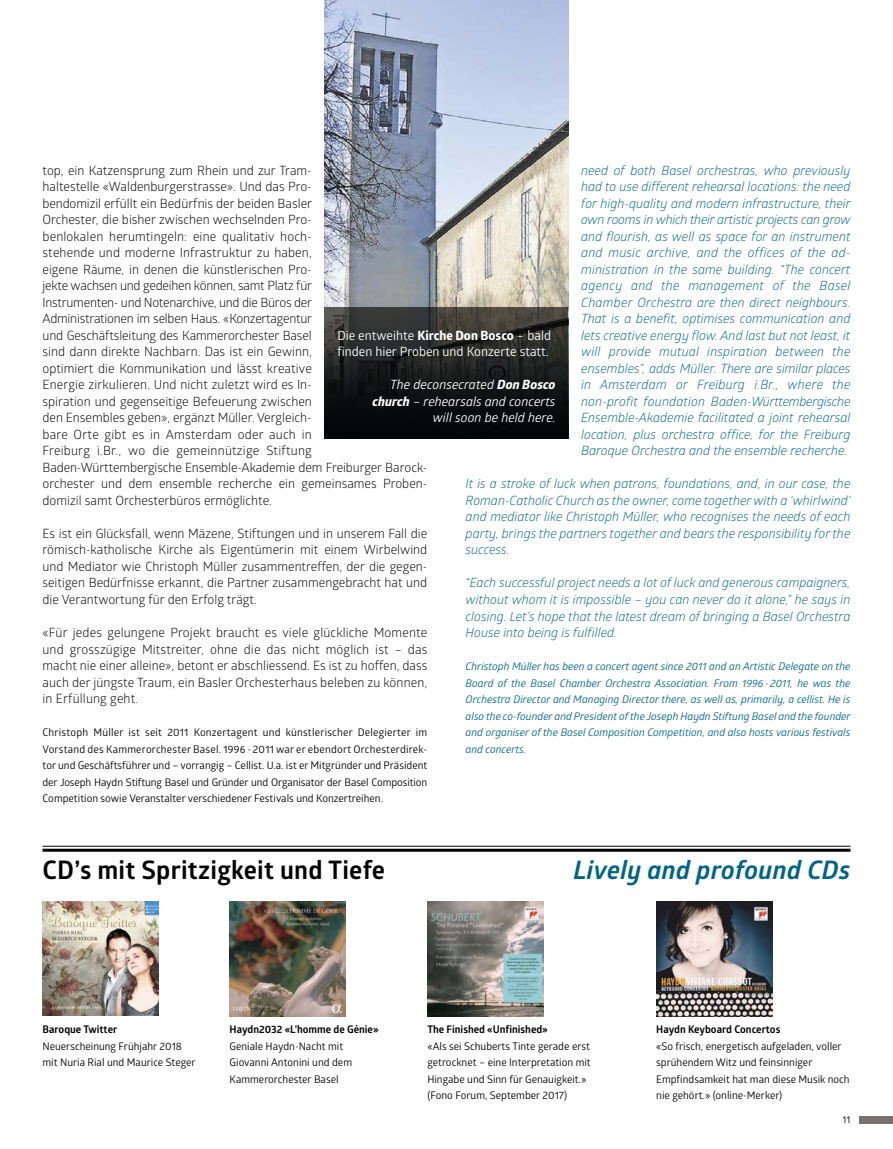
<style>
.page{position:relative;width:893px;height:1149px;background:#fff}
.page>*{position:absolute;margin:0;border:0;box-sizing:border-box;transform-origin:0 0}
.t1{font:700 25.5px "Glober";letter-spacing:.01em;color:#000}
.t2{font:italic 700 25.5px "Glober";letter-spacing:.01em;color:#006487}
.t3{font:12.75px/16.5px "Glober";color:#000;text-align:justify}
.t4{font:italic 12.75px/16.5px "Glober";color:#006487;text-align:justify}
.t5{font:italic 12.75px/16.5px "Glober";color:#fff;text-align:right}
.t6{font:12.75px/16.5px "Glober";color:#fff}
.t7{font:10.5px/16.5px "Glober";color:#000}
.t8{font:italic 10.5px/16.5px "Glober";color:#006487;text-align:justify}
.t9{font:700 10.5px "Glober";color:#000}
.t10{font:9.75px "Glober";color:#000}
.s1{font-family:"Globerx";font-weight:700}
</style>
<div class="page">
<div style="left:859px;top:1115px;width:34px;height:7px;background:#75726f"></div>
<img style="left:325px;top:0;width:243px;height:307px">
<svg style="left:325px;top:307px;width:243px;height:131px;background:#1e1e1e"></svg>
<img style="left:427px;top:901px;width:117px;height:115px">
<img style="left:230px;top:901px;width:115px;height:115px">
<img style="left:43px;top:901px;width:115px;height:114px">
<img style="left:656px;top:901px;width:116px;height:115px">
<hr style="left:43px;top:845px;width:807px;height:1px;background:#000">
<hr style="left:43px;top:848px;width:807px;height:3px;background:#000">
<p class="t3" style="left:43px;top:161px;width:386px;text-align:left">top, ein Katzensprung zum Rhein und zur Tram-<br>haltestelle «Waldenburgerstrasse». Und das Pro-<br>bendomizil erfüllt ein Bedürfnis der beiden Basler<br>Orchester, die bisher zwischen wechselnden Pro-<br>benlokalen herumtingeln: eine qualitativ hoch-<br>stehende und moderne Infrastruktur zu haben,<br>eigene Räume, in denen die künstlerischen Pro-<br>jekte wachsen und gedeihen können, samt Platz für<br>Instrumenten- und Notenarchive, und die Büros der<br>Administrationen im selben Haus. «Konzertagentur<br>und Geschäftsleitung des Kammerorchester Basel<br>sind dann direkte Nachbarn. Das ist ein Gewinn,<br>optimiert die Kommunikation und lässt kreative<br>Energie zirkulieren. Und nicht zuletzt wird es In-<br>spiration und gegenseitige Befeuerung zwischen<br>den Ensembles geben», ergänzt Müller. Vergleich-<br>bare Orte gibt es in Amsterdam oder auch in<br>Freiburg i.Br., wo die gemeinnützige Stiftung Baden-Württembergische Ensemble-Akademie dem Freiburger Barock&shy;orchester und dem ensemble recherche ein gemeinsames Proben&shy;domizil samt Orchesterbüros ermöglichte.</p>
<p class="t3" style="left:43px;top:524px;width:386px">Es ist ein Glücksfall, wenn Mäzene, Stiftungen und in unserem Fall die römisch-katholische Kirche als Eigentümerin mit einem Wirbelwind und Mediator wie Christoph Müller zusammentreffen, der die gegen&shy;seitigen Bedürfnisse erkannt, die Partner zusammengebracht hat und die Verantwortung für den Erfolg trägt.</p>
<p class="t3" style="left:43px;top:623px;width:386px">«Für jedes gelungene Projekt braucht es viele glückliche Momente und grosszügige Mitstreiter, ohne die das nicht möglich ist – das macht nie einer alleine», betont er abschliessend. Es ist zu hoffen, dass auch der jüngste Traum, ein Basler Orchesterhaus beleben zu können, in Erfüllung geht.</p>
<p class="t7" style="left:43px;top:723px;width:386px">Christoph Müller ist seit 2011 Konzertagent und künstlerischer Delegierter im Vorstand des Kammerorchester Basel. 1996 - 2011 war er ebendort Orchesterdirek&shy;tor und Geschäftsführer und – vorrangig – Cellist. U.a. ist er Mitgründer und Präsident der Joseph Haydn Stiftung Basel und Gründer und Organisator der Basel Composition Competition sowie Veranstalter verschiedener Festivals und Konzertreihen.</p>
<p class="t4" style="left:581px;top:161px;width:271px;text-align:left">need of both Basel orchestras, who previously had to use different rehearsal locations: the need for high-quality and modern infrastructure, their own rooms in which their artistic projects can grow and flourish, as well as space for an instrument and music archive, and the offices of the ad&shy;ministration in the same building. “The concert agency and the management of the Basel Chamber Orchestra are then direct neighbours.<br>That is a benefit, optimises communication and lets creative energy flow. And last but not least, it will provide mutual inspiration between the ensembles”, adds Müller. There are similar places in Amsterdam or Freiburg i.Br., where the non-profit foundation Baden-Württembergische Ensemble-Akademie facilitated a joint rehearsal location, plus orchestra office, for the Freiburg Baroque Orchestra and the ensemble recherche.</p>
<p class="t4" style="left:466px;top:475px;width:386px">It is a stroke of luck when patrons, foundations, and, in our case, the Roman-Catholic Church as the owner, come together with a ‘whirlwind’ and mediator like Christoph Müller, who recognises the needs of each party, brings the partners together and bears the responsibility for the success.</p>
<p class="t4" style="left:466px;top:574px;width:386px">“Each successful project needs a lot of luck and generous campaigners, without whom it is impossible – you can never do it alone,” he says in closing. Let’s hope that the latest dream of bringing a Basel Orchestra House into being is fulfilled.</p>
<p class="t8" style="left:466px;top:657px;width:387px">Christoph Müller has been a concert agent since 2011 and an Artistic Delegate on the Board of the Basel Chamber Orchestra Association. From 1996-2011, he was the Orchestra Director and Managing Director there, as well as, primarily, a cellist. He is also the co-founder and President of the Joseph Haydn Stiftung Basel and the founder and organiser of the Basel Composition Competition, and also hosts various festivals and concerts.</p>
<p class="t6" style="left:337px;top:326px;width:215px">Die entweihte <span class="s1">Kirche Don Bosco</span> – bald finden hier Proben und Konzerte statt.</p>
<p class="t5" style="left:372px;top:376px;width:185px">The deconsecrated <span class="s1">Don Bosco church</span> – rehearsals and concerts will soon be held here.</p>
<h1 class="t1" style="left:43px;top:851px;width:344px">CD’s mit Spritzigkeit und Tiefe</h1>
<h1 class="t2" style="left:573px;top:852px;width:279px">Lively and profound CDs</h1>
<p class="t9" style="left:43px;top:1021px;width:76px">Baroque Twitter</p>
<p class="t7" style="left:43px;top:1037px;width:155px">Neuerscheinung Frühjahr 2018 mit Nuria Rial und Maurice Steger</p>
<p class="t9" style="left:230px;top:1021px;width:151px">Haydn2032 «L’homme de Génie»</p>
<p class="t7" style="left:230px;top:1037px;width:124px">Geniale Haydn-Nacht mit<br>Giovanni Antonini und dem<br>Kammerorchester Basel</p>
<p class="t9" style="left:427px;top:1021px;width:122px">The Finished «Unfinished»</p>
<p class="t7" style="left:427px;top:1037px;width:165px">«Als sei Schuberts Tinte gerade erst getrocknet – eine Interpretation mit Hingabe und Sinn für Genauigkeit.» (Fono Forum, September 2017)</p>
<p class="t9" style="left:656px;top:1021px;width:126px">Haydn Keyboard Concertos</p>
<p class="t7" style="left:656px;top:1037px;width:195px">«So frisch, energetisch aufgeladen, voller sprühendem Witz und feinsinniger Empfindsamkeit hat man diese Musik noch nie gehört.» (online-Merker)</p>
<p class="t10" style="left:843px;top:1112px;width:9px">11</p>
</div>
